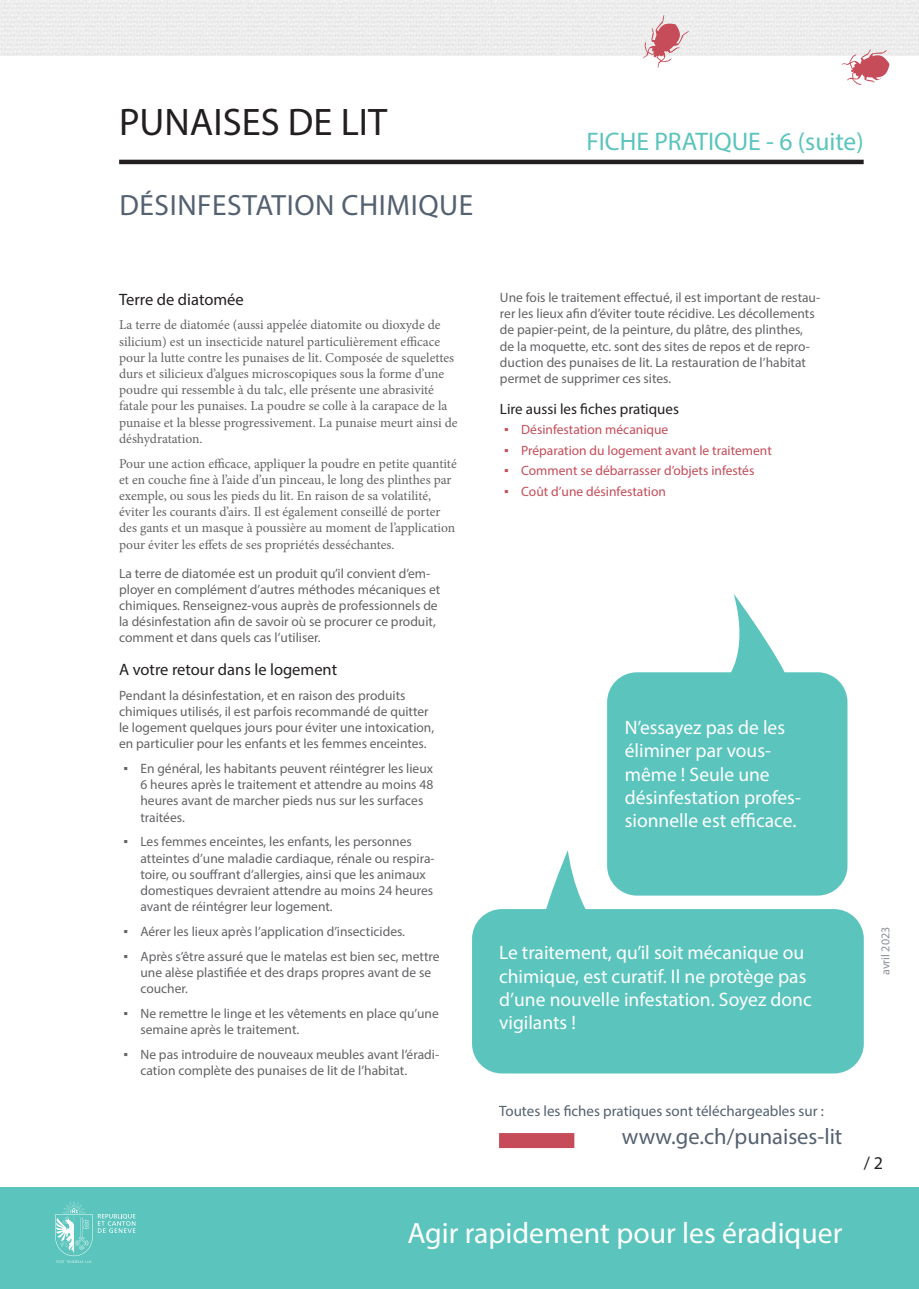
<style>
.page{position:relative;width:919px;height:1289px;background:#fff}
.page>*{position:absolute;margin:0;border:0;box-sizing:border-box;transform-origin:0 0}
.t1{font:38.55px "Myriad Pro";color:#231f20}
.t2{font:29.7px "Myriad Pro";color:#fff}
.t3{font:29.4px "Myriad Pro";letter-spacing:.02em;color:#546170}
.t4{font:25.5px "Myriad Pro";color:#5ac4bd}
.t5{font:22.5px "Myriad Pro";color:#546170}
.t6{font:19.5px/23.4px "Myriad Pro";color:#fff}
.t7{font:18px "Myriad Pro";color:#231f20}
.t8{font:16.5px "Myriad Pro";color:#231f20}
.t9{font:15px "Myriad Pro";color:#546170}
.t10{font:15px "Myriad Pro";color:#231f20}
.t11{font:13.5px/16.2px "Myriad Pro";color:#636366}
.t12{font:13.5px/16.2px "Minion Pro";color:#636366}
.t13{font:13.5px "Myriad Pro";color:#c54c58}
.t14{font:12px "Myriad Pro";color:#8c909b}
.s1{font-family:"Arial"}
</style>
<div class="page">
<div style="left:472px;top:909px;width:391px;height:164px;background:#5ac4bd;border-radius:30px"></div>
<svg style="left:525px;top:850px;width:95px;height:60px"></svg>
<div style="left:607px;top:672px;width:240px;height:223px;background:#5ac4bd;border-radius:30px"></div>
<svg style="left:711px;top:594px;width:95px;height:79px"></svg>
<div style="left:0;top:0;width:918px;height:55px;background:#ededed"></div>
<svg style="left:841px;top:49px;width:51px;height:36px"></svg>
<svg style="left:642px;top:15px;width:47px;height:53px"></svg>
<hr style="left:119px;top:160px;width:744px;height:4px;background:#231f20">
<div style="left:0;top:1187px;width:918px;height:101px;background:#5ac4bd"></div>
<svg style="left:55px;top:1201px;width:80px;height:61px"></svg>
<div style="left:499px;top:1132px;width:75px;height:15px;background:#c54c58"></div>
<h1 class="t1" style="left:119px;top:98px;width:269px">PUNAISES DE LIT</h1>
<h3 class="t3" style="left:119px;top:187px;width:355px">DÉSINFESTATION CHIMIQUE</h3>
<h3 class="t4" style="left:586px;top:125px;width:279px">FICHE PRATIQUE - 6 (suite)</h3>
<p class="t8" style="left:119px;top:289px;width:126px">Terre de diatomée</p>
<p class="t12" style="left:119px;top:317px;width:340px">La terre de diatomée (aussi appelée diatomite ou dioxyde de silicium) est un insecticide naturel particulièrement efficace pour la lutte contre les punaises de lit. Composée de squelettes durs et silicieux d’algues microscopiques sous la forme d’une poudre qui ressemble à du talc, elle présente une abrasivité fatale pour les punaises. La poudre se colle à la carapace de la punaise et la blesse progressivement. La punaise meurt ainsi de déshydratation.</p>
<p class="t12" style="left:119px;top:455px;width:339px">Pour une action efficace, appliquer la poudre en petite quantité et en couche fine à l’aide d’un pinceau, le long des plinthes par exemple, ou sous les pieds du lit. En raison de sa volatilité, éviter les courants d’airs. Il est également conseillé de porter des gants et un masque à poussière au moment de l’application pour éviter les effets de ses propriétés desséchantes.</p>
<p class="t11" style="left:119px;top:564px;width:322px">La terre de diatomée est un produit qu’il convient d’em&shy;ployer en complément d’autres méthodes mécaniques et chimiques. Renseignez-vous auprès de professionnels de la désinfestation afin de savoir où se procurer ce produit, comment et dans quels cas l’utiliser.</p>
<p class="t8" style="left:119px;top:659px;width:219px">A votre retour dans le logement</p>
<p class="t11" style="left:119px;top:687px;width:316px">Pendant la désinfestation, et en raison des produits chimiques utilisés, il est parfois recommandé de quitter le logement quelques jours pour éviter une intoxication, en particulier pour les enfants et les femmes enceintes.</p>
<p class="t11" style="left:140px;top:760px;width:294px;text-indent:-17px"><span class="s1">▪</span> En général, les habitants peuvent réintégrer les lieux 6 heures après le traitement et attendre au moins 48 heures avant de marcher pieds nus sur les surfaces traitées.</p>
<p class="t11" style="left:140px;top:833px;width:296px;text-indent:-17px"><span class="s1">▪</span> Les femmes enceintes, les enfants, les personnes atteintes d’une maladie cardiaque, rénale ou respira&shy;toire, ou souffrant d’allergies, ainsi que les animaux domestiques devraient attendre au moins 24 heures avant de réintégrer leur logement.</p>
<p class="t11" style="left:123px;top:923px;width:283px"><span class="s1">▪</span> Aérer les lieux après l’application d’insecticides.</p>
<p class="t11" style="left:140px;top:947px;width:301px;text-indent:-17px"><span class="s1">▪</span> Après s’être assuré que le matelas est bien sec, mettre une alèse plastifiée et des draps propres avant de se coucher.</p>
<p class="t11" style="left:140px;top:1004px;width:300px;text-indent:-17px"><span class="s1">▪</span> Ne remettre le linge et les vêtements en place qu’une semaine après le traitement.</p>
<p class="t11" style="left:140px;top:1045px;width:300px;text-indent:-17px"><span class="s1">▪</span> Ne pas introduire de nouveaux meubles avant l’éradi&shy;cation complète des punaises de lit de l’habitat.</p>
<p class="t11" style="left:500px;top:289px;width:322px">Une fois le traitement effectué, il est important de restau&shy;rer les lieux afin d’éviter toute récidive. Les décollements de papier-peint, de la peinture, du plâtre, des plinthes, de la moquette, etc. sont des sites de repos et de repro&shy;duction des punaises de lit. La restauration de l’habitat permet de supprimer ces sites.</p>
<p class="t10" style="left:500px;top:399px;width:180px">Lire aussi les fiches pratiques</p>
<p class="t13" style="left:504px;top:421px;width:166px"><span class="s1">▪</span> Désinfestation mécanique</p>
<p class="t13" style="left:504px;top:442px;width:269px"><span class="s1">▪</span> Préparation du logement avant le traitement</p>
<p class="t13" style="left:504px;top:462px;width:252px"><span class="s1">▪</span> Comment se débarrasser d’objets infestés</p>
<p class="t13" style="left:504px;top:482px;width:163px"><span class="s1">▪</span> Coût d’une désinfestation</p>
<h3 class="t6" style="left:624px;top:715px;width:178px">N’essayez pas de les éliminer par vous&shy;même ! Seule une désinfestation profes&shy;sionnelle est efficace.</h3>
<h3 class="t6" style="left:499px;top:940px;width:314px">Le traitement, qu’il soit mécanique ou chimique, est curatif. Il ne protège pas d’une nouvelle infestation. Soyez donc vigilants !</h3>
<p class="t14" style="left:877px;top:975px;width:50px;rotate:-90deg">avril 2023</p>
<p class="t9" style="left:499px;top:1101px;width:326px">Toutes les fiches pratiques sont téléchargeables sur :</p>
<h3 class="t5" style="left:622px;top:1122px;width:222px">www.ge.ch/punaises-lit</h3>
<h3 class="t7" style="left:863px;top:1151px;width:21px">/ 2</h3>
<h2 class="t2" style="left:407px;top:1214px;width:436px">Agir rapidement pour les éradiquer</h2>
</div>
